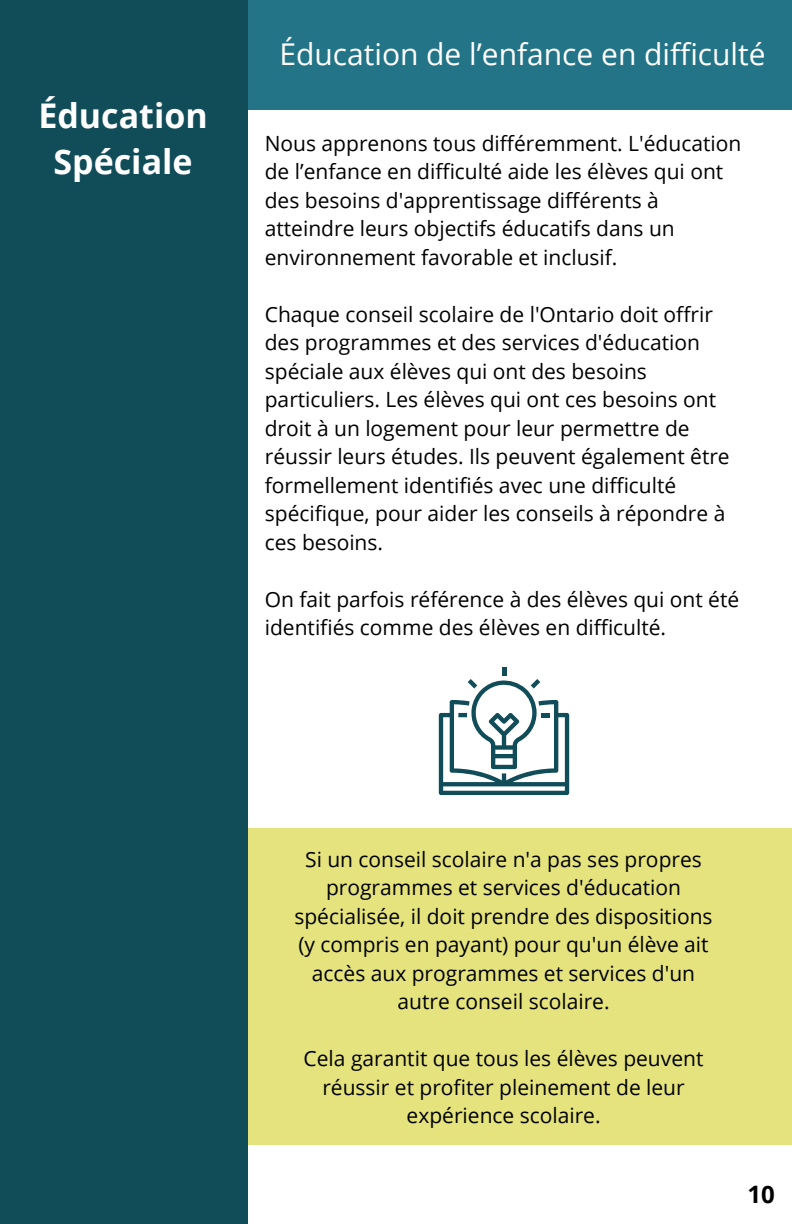
<style>
.page{position:relative;width:792px;height:1224px;background:#fff}
.page>*{position:absolute;margin:0;border:0;box-sizing:border-box;transform-origin:0 0}
.t1{font:700 34px/46.4px "Open Sans";color:#fff;text-align:center}
.t2{font:30px "Open Sans";color:#fff}
.t3{font:700 24px "Open Sans";color:#000}
.t4{font:21px/28.4px "Open Sans";color:#000}
</style>
<div class="page">
<div style="left:238px;top:0;width:554px;height:110px;background:#237486"></div>
<div style="left:248px;top:829px;width:544px;height:316px;background:#e4e37d"></div>
<div style="left:0;top:0;width:247px;height:1224px;background:#114c59"></div>
<svg style="left:439px;top:668px;width:130px;height:127px"></svg>
<h1 class="t1" style="left:38px;top:91px;width:171px">Éducation<br>Spéciale</h1>
<h2 class="t2" style="left:279px;top:33px;width:488px">Éducation de l’enfance en difficulté</h2>
<p class="t4" style="left:265px;top:128px;width:478px">Nous apprenons tous différemment. L'éducation de l’enfance en difficulté aide les élèves qui ont des besoins d'apprentissage différents à atteindre leurs objectifs éducatifs dans un environnement favorable et inclusif.</p>
<p class="t4" style="left:265px;top:299px;width:466px">Chaque conseil scolaire de l'Ontario doit offrir des programmes et des services d'éducation spéciale aux élèves qui ont des besoins particuliers. Les élèves qui ont ces besoins ont droit à un logement pour leur permettre de réussir leurs études. Ils peuvent également être formellement identifiés avec une difficulté spécifique, pour aider les conseils à répondre à ces besoins.</p>
<p class="t4" style="left:265px;top:584px;width:476px">On fait parfois référence à des élèves qui ont été identifiés comme des élèves en difficulté.</p>
<p class="t4" style="left:294px;top:844px;width:420px;text-align:center">Si un conseil scolaire n'a pas ses propres programmes et services d'éducation spécialisée, il doit prendre des dispositions (y compris en payant) pour qu'un élève ait accès aux programmes et services d'un autre conseil scolaire.</p>
<p class="t4" style="left:304px;top:1044px;width:401px;text-align:center">Cela garantit que tous les élèves peuvent réussir et profiter pleinement de leur expérience scolaire.</p>
<p class="t3" style="left:748px;top:1177px;width:29px">10</p>
</div>
